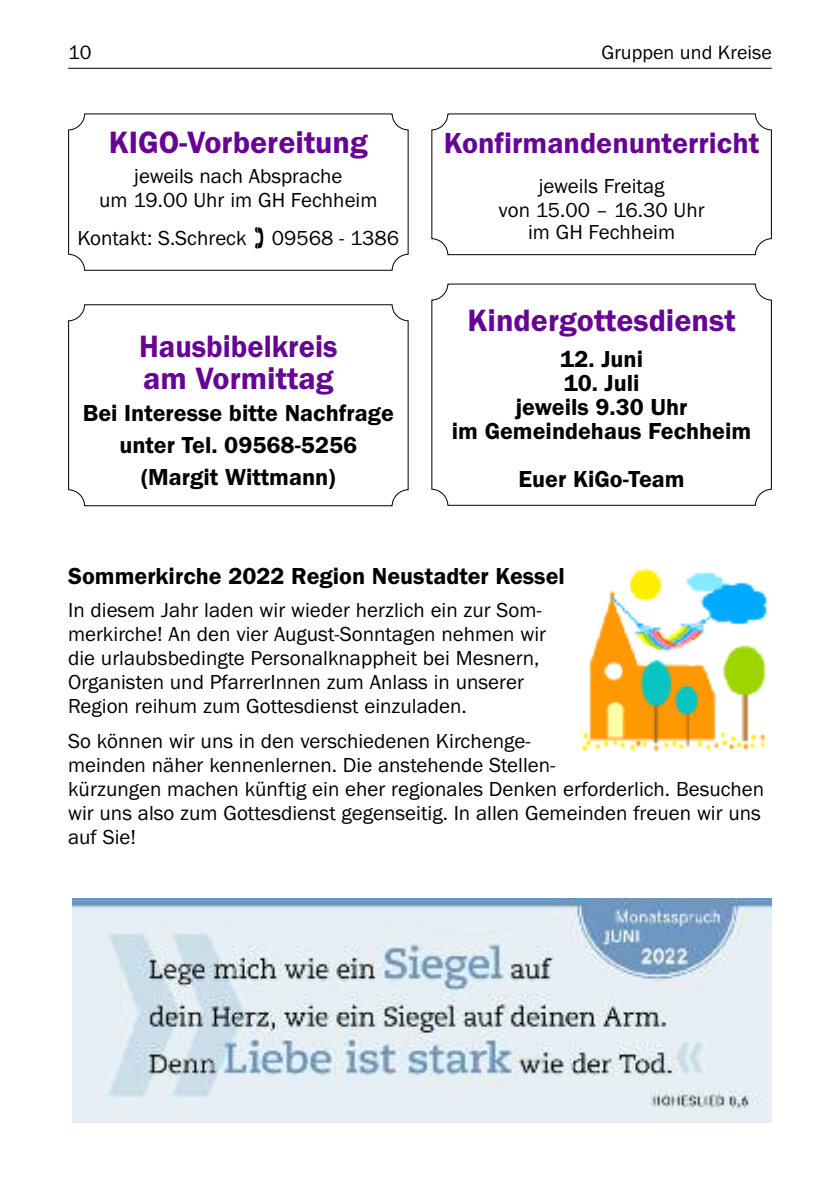
<style>
.page{position:relative;width:840px;height:1191px;background:#fff}
.page>*{position:absolute;margin:0;border:0;box-sizing:border-box;transform-origin:0 0}
.t1{font:600 32px "Franklin Gothic";color:#660493}
.t2{font:600 32px/32px "Franklin Gothic";color:#660493;scale:.95 1}
.t3{font:600 30px "Franklin Gothic";color:#660493}
.t4{font:600 24px/32px "Franklin Gothic";color:#000;text-align:center}
.t5{font:21px/24px "Franklin Gothic";color:#000}
.t6{font:20px "Franklin Gothic";color:#000}
</style>
<div class="page">
<hr style="left:68px;top:68px;width:703px;height:1px;background:#000">
<div style="left:68px;top:113px;width:340px;height:158px;border:2px solid #000;border-radius:16px"></div>
<div style="left:431px;top:113px;width:340px;height:142px;border:2px solid #000;border-radius:16px"></div>
<div style="left:68px;top:304px;width:340px;height:202px;border:2px solid #000;border-radius:16px"></div>
<div style="left:431px;top:283px;width:340px;height:223px;border:2px solid #000;border-radius:16px"></div>
<img style="left:72px;top:898px;width:699px;height:225px">
<img style="left:581px;top:568px;width:187px;height:184px">
<p class="t6" style="left:68px;top:41px;width:25px">10</p>
<p class="t6" style="left:601px;top:41px;width:172px">Gruppen und Kreise</p>
<h1 class="t1" style="left:109px;top:123px;width:260px">KIGO-Vorbereitung</h1>
<p class="t5" style="left:99px;top:164px;width:280px;text-align:center">jeweils nach Absprache<br>um 19.00 Uhr im GH Fechheim</p>
<p class="t5" style="left:77px;top:226px;width:323px">Kontakt: S.Schreck 09568 - 1386</p>
<h1 class="t2" style="left:139px;top:330px;width:210px">Hausbibelkreis am Vormittag</h1>
<p class="t4" style="left:83px;top:397px;width:312px">Bei Interesse bitte Nachfrage unter Tel. 09568-5256 (Margit Wittmann)</p>
<h2 class="t3" style="left:443px;top:125px;width:317px">Konfirmandenunterricht</h2>
<p class="t5" style="left:498px;top:174px;width:207px;text-align:center">jeweils Freitag<br>von 15.00 – 16.30 Uhr</p>
<p class="t5" style="left:527px;top:220px;width:149px">im GH Fechheim</p>
<h1 class="t1" style="left:467px;top:301px;width:270px">Kindergottesdienst</h1>
<p class="t4" style="left:559px;top:343px;width:85px">12. Juni</p>
<p class="t4" style="left:451px;top:371px;width:301px;line-height:24px">10. Juli<br>jeweils 9.30 Uhr<br>im Gemeindehaus Fechheim</p>
<p class="t4" style="left:518px;top:463px;width:167px">Euer KiGo-Team</p>
<p class="t4" style="left:68px;top:560px;width:498px">Sommerkirche 2022 Region Neustadter Kessel</p>
<p class="t5" style="left:68px;top:597px;width:479px">In diesem Jahr laden wir wieder herzlich ein zur Som&shy;merkirche! An den vier August-Sonntagen nehmen wir die urlaubsbedingte Personalknappheit bei Mesnern, Organisten und PfarrerInnen zum Anlass in unserer Region reihum zum Gottesdienst einzuladen.</p>
<p class="t5" style="left:68px;top:729px;width:697px">So können wir uns in den verschiedenen Kirchenge-<br>meinden näher kennenlernen. Die anstehende Stellen-<br>kürzungen machen künftig ein eher regionales Denken erforderlich. Besuchen wir uns also zum Gottesdienst gegenseitig. In allen Gemeinden freuen wir uns auf Sie!</p>
</div>
